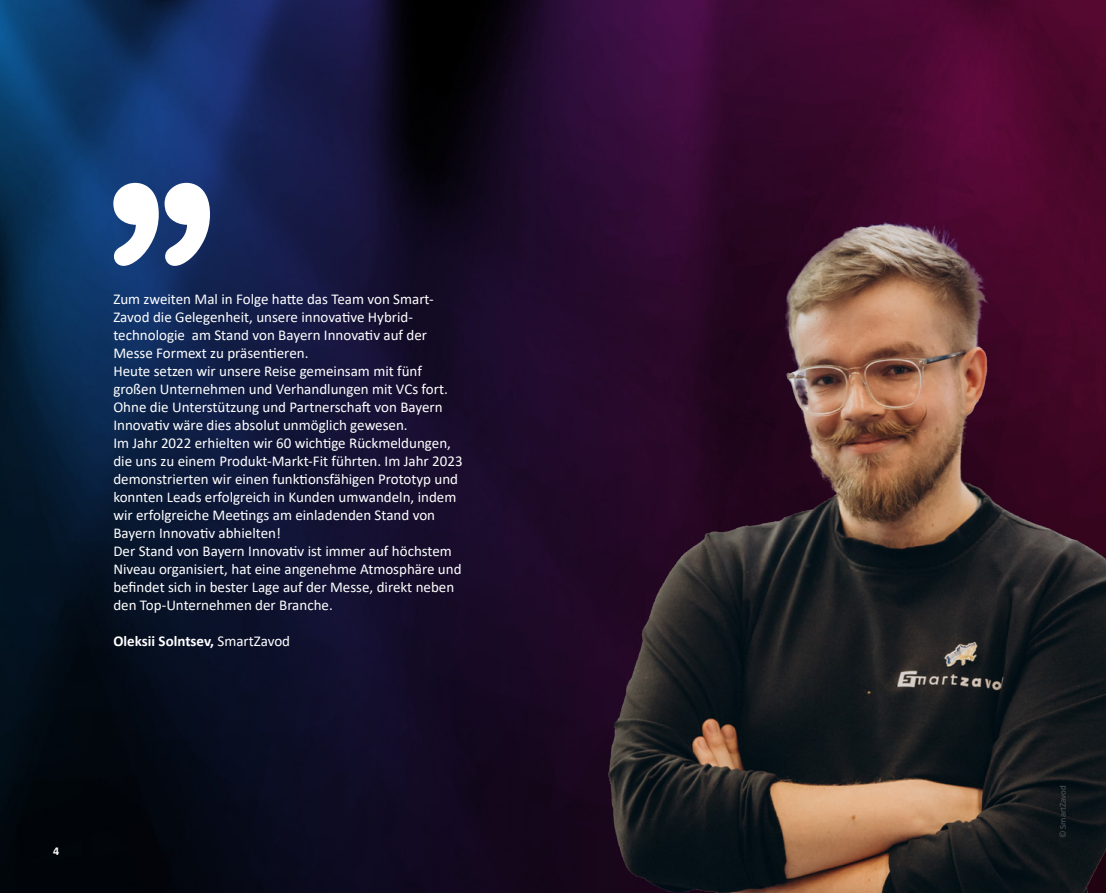
<style>
.page{position:relative;width:1106px;height:893px;background:#fff}
.page>*{position:absolute;margin:0;border:0;box-sizing:border-box;transform-origin:0 0}
.t1{font:15px/18px "Calibri";color:#fff}
.t2{font:700 15px "Calibri";color:#fff}
.t3{font:700 12px "Calibri";color:#fff}
.t4{font:9px "Calibri";color:#525556}
.s1{font-weight:400}
</style>
<div class="page">
<img style="left:0;top:0;width:1106px;height:893px">
<svg style="left:113px;top:183px;width:97px;height:83px"></svg>
<img style="left:553px;top:104px;width:553px;height:789px">
<p class="t1" style="left:113px;top:290px;width:351px">Zum zweiten Mal in Folge hatte das Team von Smart-Zavod die Gelegenheit, unsere innovative Hybrid&shy;technologie am Stand von Bayern Innovativ auf der Messe Formext zu präsentieren.<br>Heute setzen wir unsere Reise gemeinsam mit fünf großen Unternehmen und Verhandlungen mit VCs fort.<br>Ohne die Unterstützung und Partnerschaft von Bayern Innovativ wäre dies absolut unmöglich gewesen.<br>Im Jahr 2022 erhielten wir 60 wichtige Rückmeldungen, die uns zu einem Produkt-Markt-Fit führten. Im Jahr 2023 demonstrierten wir einen funktionsfähigen Prototyp und konnten Leads erfolgreich in Kunden umwandeln, indem wir erfolgreiche Meetings am einladenden Stand von Bayern Innovativ abhielten!<br>Der Stand von Bayern Innovativ ist immer auf höchstem Niveau organisiert, hat eine angenehme Atmosphäre und befindet sich in bester Lage auf der Messe, direkt neben den Top-Unternehmen der Branche.</p>
<p class="t2" style="left:113px;top:630px;width:178px">Oleksii Solntsev, <span class="s1">SmartZavod</span></p>
<p class="t3" style="left:53px;top:843px;width:8px">4</p>
<p class="t4" style="left:1056px;top:838px;width:55px;rotate:-90deg">© SmartZavod</p>
</div>
